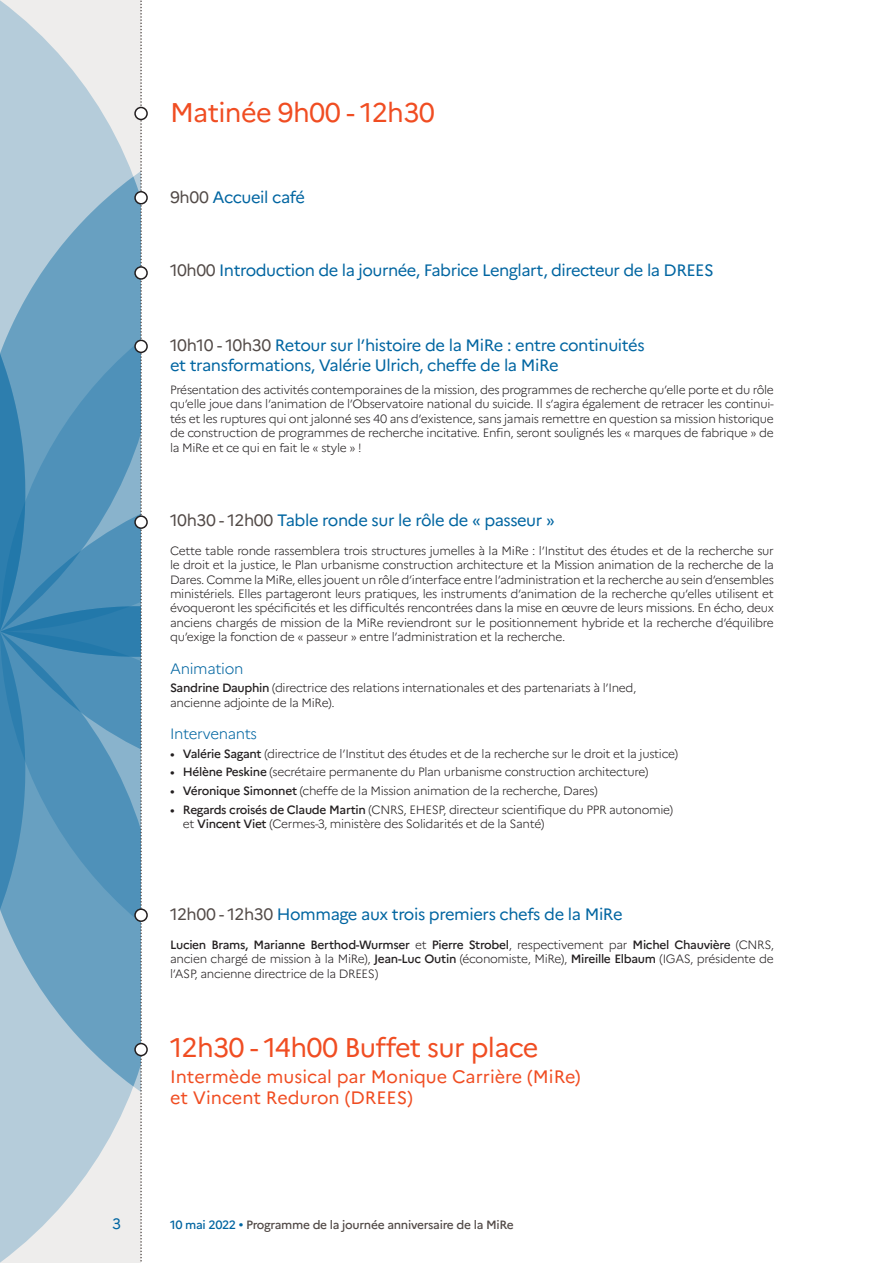
<style>
.page{position:relative;width:893px;height:1263px;background:#fff}
.page>*{position:absolute;margin:0;border:0;box-sizing:border-box;transform-origin:0 0}
.t1{font:27px "Marianne";letter-spacing:-.025em;color:#f04d22}
.t2{font:18px/21.6px "Marianne";color:#f04d22}
.t3{font:16.5px/19.8px "Marianne";letter-spacing:-.025em;color:#0065a1}
.t4{font:300 15px "Marianne";letter-spacing:-.025em;color:#0065a1}
.t5{font:15px "Marianne";color:#0065a1}
.t6{font:300 12px/14.4px "Marianne";letter-spacing:-.025em;color:#231f20;text-align:justify}
.t7{font:500 12px "Marianne";letter-spacing:-.025em;color:#524a47}
.s1{color:#524a47}
.s2{font-weight:500}
.s3{color:#0065a1}
</style>
<div class="page">
<svg style="left:0;top:0;width:148px;height:1263px;background:#86b1cb"></svg>
<div style="left:135px;top:192px;width:12px;height:12px;background:#fff;border-radius:50%"></div>
<div style="left:134px;top:191px;width:14px;height:13px;border:2px solid #231f20;border-radius:50%"></div>
<div style="left:135px;top:267px;width:12px;height:12px;background:#fff;border-radius:50%"></div>
<div style="left:134px;top:266px;width:14px;height:14px;border:2px solid #231f20;border-radius:50%"></div>
<div style="left:135px;top:340px;width:12px;height:12px;background:#fff;border-radius:50%"></div>
<div style="left:134px;top:340px;width:14px;height:13px;border:2px solid #231f20;border-radius:50%"></div>
<div style="left:135px;top:516px;width:12px;height:12px;background:#fff;border-radius:50%"></div>
<div style="left:134px;top:515px;width:14px;height:14px;border:2px solid #231f20;border-radius:50%"></div>
<div style="left:135px;top:909px;width:12px;height:12px;background:#fff;border-radius:50%"></div>
<div style="left:134px;top:908px;width:14px;height:14px;border:2px solid #231f20;border-radius:50%"></div>
<div style="left:135px;top:1043px;width:12px;height:12px;background:#fff;border-radius:50%"></div>
<div style="left:134px;top:1043px;width:14px;height:13px;border:2px solid #231f20;border-radius:50%"></div>
<div style="left:135px;top:107px;width:12px;height:12px;background:#fff;border-radius:50%"></div>
<div style="left:134px;top:107px;width:14px;height:13px;border:2px solid #231f20;border-radius:50%"></div>
<p class="t1" style="left:170px;top:96px;width:266px">Matinée 9h00 - 12h30</p>
<p class="t3" style="left:170px;top:187px;width:136px"><span class="s1">9h00</span> Accueil café</p>
<p class="t3" style="left:170px;top:261px;width:545px"><span class="s1">10h00</span> Introduction de la journée, Fabrice Lenglart, directeur de la DREES</p>
<p class="t3" style="left:170px;top:335px;width:476px"><span class="s1">10h10 - 10h30</span> Retour sur l’histoire de la MiRe : entre continuités et transformations, Valérie Ulrich, cheffe de la MiRe</p>
<p class="t6" style="left:170px;top:382px;width:605px">Présentation des activités contemporaines de la mission, des programmes de recherche qu’elle porte et du rôle qu’elle joue dans l’animation de l’Observatoire national du suicide. Il s’agira également de retracer les continui&shy;tés et les ruptures qui ont jalonné ses 40 ans d’existence, sans jamais remettre en question sa mission historique de construction de programmes de recherche incitative. Enfin, seront soulignés les « marques de fabrique » de la MiRe et ce qui en fait le « style » !</p>
<p class="t3" style="left:170px;top:510px;width:386px"><span class="s1">10h30 - 12h00</span> Table ronde sur le rôle de « passeur »</p>
<p class="t6" style="left:170px;top:543px;width:605px">Cette table ronde rassemblera trois structures jumelles à la MiRe : l’Institut des études et de la recherche sur le droit et la justice, le Plan urbanisme construction architecture et la Mission animation de la recherche de la Dares. Comme la MiRe, elles jouent un rôle d’interface entre l’administration et la recherche au sein d’ensembles ministériels. Elles partageront leurs pratiques, les instruments d’animation de la recherche qu’elles utilisent et évoqueront les spécificités et les difficultés rencontrées dans la mise en œuvre de leurs missions. En écho, deux anciens chargés de mission de la MiRe reviendront sur le positionnement hybride et la recherche d’équilibre qu’exige la fonction de « passeur » entre l’administration et la recherche.</p>
<p class="t4" style="left:170px;top:659px;width:75px">Animation</p>
<p class="t6" style="left:170px;top:681px;width:468px"><span class="s2">Sandrine Dauphin</span> (directrice des relations internationales et des partenariats à l’Ined, ancienne adjointe de la MiRe).</p>
<p class="t4" style="left:170px;top:725px;width:89px">Intervenants</p>
<p class="t6" style="left:170px;top:746px;width:509px"><span class="s2">• Valérie Sagant</span> (directrice de l’Institut des études et de la recherche sur le droit et la justice)</p>
<p class="t6" style="left:170px;top:765px;width:480px"><span class="s2">• Hélène Peskine</span> (secrétaire permanente du Plan urbanisme construction architecture)</p>
<p class="t6" style="left:170px;top:784px;width:429px"><span class="s2">• Véronique Simonnet</span> (cheffe de la Mission animation de la recherche, Dares)</p>
<p class="t6" style="left:183px;top:802px;width:492px;text-indent:-13px"><span class="s2">• Regards croisés de Claude Martin</span> (CNRS, EHESP, directeur scientifique du PPR autonomie) et <span class="s2">Vincent Viet</span> (Cermes-3, ministère des Solidarités et de la Santé)</p>
<p class="t3" style="left:170px;top:904px;width:454px"><span class="s1">12h00 - 12h30</span> Hommage aux trois premiers chefs de la MiRe</p>
<p class="t6" style="left:170px;top:937px;width:605px"><span class="s2">Lucien Brams, Marianne Berthod-Wurmser</span> et <span class="s2">Pierre Strobel</span>, respectivement par <span class="s2">Michel Chauvière</span> (CNRS, ancien chargé de mission à la MiRe), <span class="s2">Jean-Luc Outin</span> (économiste, MiRe), <span class="s2">Mireille Elbaum</span> (IGAS, présidente de l’ASP, ancienne directrice de la DREES)</p>
<p class="t1" style="left:170px;top:1031px;width:370px">12h30 - 14h00 Buffet sur place</p>
<p class="t2" style="left:170px;top:1065px;width:412px">Intermède musical par Monique Carrière (MiRe) et Vincent Reduron (DREES)</p>
<p class="t5" style="left:112px;top:1214px;width:10px">3</p>
<p class="t7" style="left:170px;top:1217px;width:345px"><span class="s3">10 mai 2022 •</span> Programme de la journée anniversaire de la MiRe</p>
</div>
